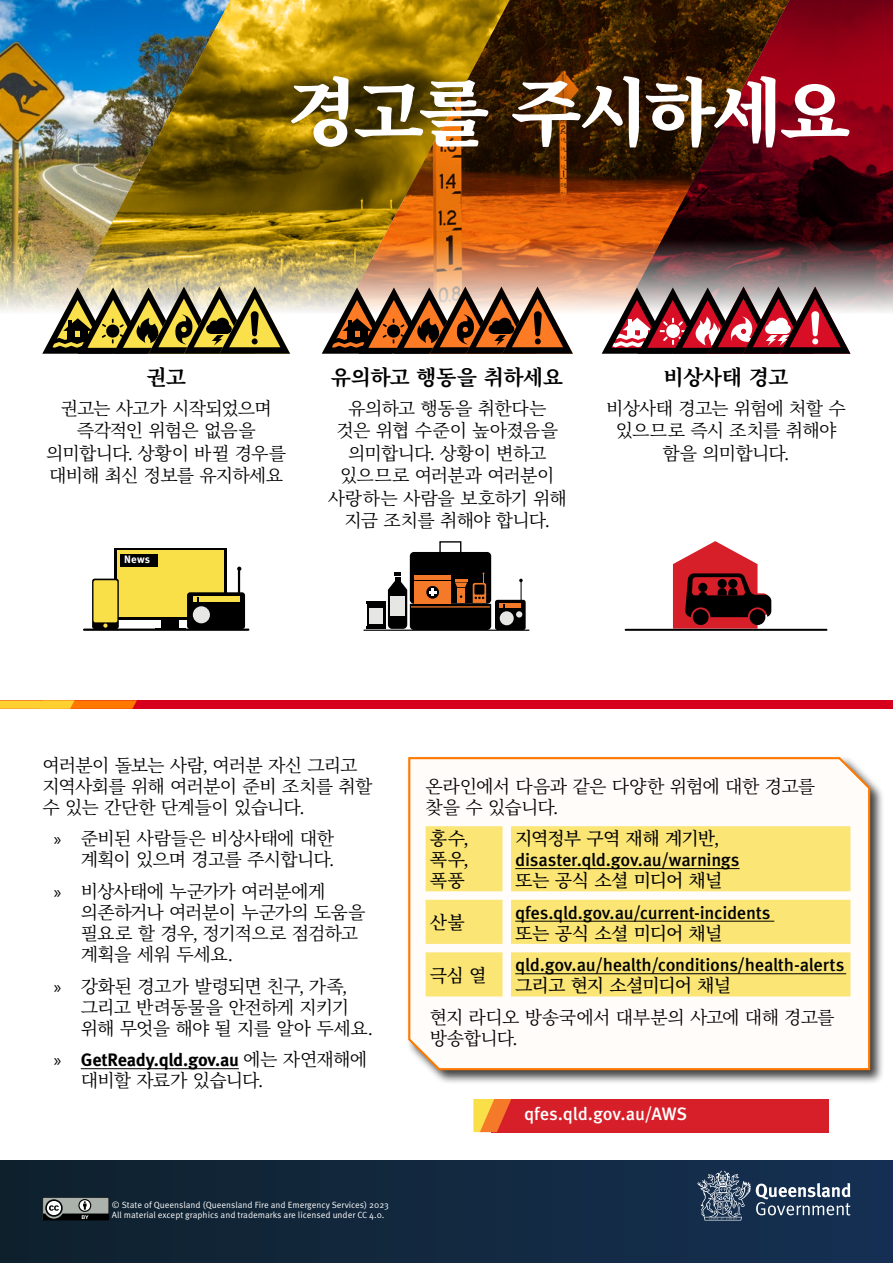
<style>
.page{position:relative;width:893px;height:1263px;background:#fff}
.page>*{position:absolute;margin:0;border:0;box-sizing:border-box;transform-origin:0 0}
.t1{font:800 73.35px "Source Han Serif K";letter-spacing:-.055em;color:#fff}
.t2{font:700 21px "Source Han Serif K";letter-spacing:-.03em;color:#000}
.t3{font:18px/22.5px "Source Han Serif K";letter-spacing:-.04em;color:#000}
.t4{font:500 18px "Meta Pro";letter-spacing:-.015em;color:#000}
.t5{font:500 18px/21px "Source Han Serif K";letter-spacing:-.05em;color:#000;text-align:justify}
.t6{font:700 18px "Meta Pro";letter-spacing:-.015em;color:#000}
.t7{font:500 18px "Meta Pro";letter-spacing:-.005em;color:#fff}
.t8{font:700 10.8px "Meta Pro";color:#fff}
.t9{font:9px/10.5px "Meta Pro";color:#fff}
.s1{font-family:"Myriad Pro"}
.s2{font-family:"Myriad Pro";font-weight:400}
.s3{font-family:"Source Han Serif K";font-weight:400}
</style>
<div class="page">
<img style="left:0;top:0;width:48px;height:240px">
<img style="left:48px;top:0;width:282px;height:240px">
<svg style="left:330px;top:0;width:277px;height:240px;background:#784902"></svg>
<div style="left:0;top:1161px;width:893px;height:102px;background:linear-gradient(to right,#0f212c,#153053)"></div>
<svg style="left:607px;top:0;width:286px;height:240px;background:#580e09"></svg>
<img style="left:0;top:240px;width:893px;height:72px">
<svg style="left:697px;top:1170px;width:153px;height:50px;background:#435771"></svg>
<svg style="left:43px;top:1197px;width:72px;height:29px;background:#586061"></svg>
<svg style="left:42px;top:287px;width:248px;height:67px;background:#8f8657"></svg>
<svg style="left:322px;top:287px;width:251px;height:67px;background:#91684d"></svg>
<svg style="left:602px;top:287px;width:248px;height:67px"></svg>
<div style="left:406px;top:755px;width:479px;height:329px;background:#000;opacity:.75"></div>
<svg style="left:407px;top:756px;width:464px;height:315px"></svg>
<hr style="left:84px;top:628px;width:164px;height:3px;background:#000">
<svg style="left:114px;top:548px;width:112px;height:71px"></svg>
<div style="left:162px;top:603px;width:17px;height:26px;background:#000"></div>
<div style="left:117px;top:551px;width:106px;height:66px;background:#f9e049"></div>
<div style="left:120px;top:554px;width:38px;height:12px;background:#000"></div>
<div style="left:187px;top:592px;width:58px;height:37px;background:#000;border-radius:3px"></div>
<div style="left:193px;top:596px;width:46px;height:6px;background:#f9e049"></div>
<div style="left:193px;top:606px;width:17px;height:17px;background:#e6e6e5;border-radius:50%"></div>
<hr style="left:238px;top:569px;width:2px;height:25px;background:#000">
<svg style="left:237px;top:567px;width:4px;height:4px"></svg>
<svg style="left:92px;top:579px;width:27px;height:50px"></svg>
<div style="left:93px;top:580px;width:24px;height:42px;background:#f9e049;border-radius:2px"></div>
<svg style="left:103px;top:623px;width:5px;height:5px"></svg>
<hr style="left:364px;top:630px;width:165px;height:1px;background:#000">
<div style="left:410px;top:552px;width:81px;height:52px;background:#000;border-radius:4px"></div>
<div style="left:439px;top:541px;width:22px;height:16px;border:1px solid #000"></div>
<div style="left:495px;top:600px;width:31px;height:30px;background:#000;border-radius:3px"></div>
<div style="left:500px;top:603px;width:21px;height:5px;background:#f47a29"></div>
<div style="left:500px;top:611px;width:14px;height:14px;background:#e6e6e5;border-radius:50%"></div>
<svg style="left:516px;top:611px;width:6px;height:6px"></svg>
<svg style="left:519px;top:579px;width:4px;height:21px"></svg>
<svg style="left:367px;top:572px;width:124px;height:58px"></svg>
<hr style="left:367px;top:626px;width:19px;height:3px;background:#000">
<div style="left:369px;top:608px;width:14px;height:15px;background:#e6e6e5"></div>
<svg style="left:673px;top:541px;width:98px;height:88px"></svg>
<div style="left:698px;top:583px;width:9px;height:9px;background:#000;border-radius:50%"></div>
<hr style="left:626px;top:629px;width:200px;height:2px;background:#000">
<hr style="left:81px;top:1068px;width:158px;height:1px;background:#000">
<svg style="left:426px;top:826px;width:424px;height:170px;background:#f9e784"></svg>
<hr style="left:515px;top:868px;width:225px;height:1px;background:#000">
<hr style="left:515px;top:921px;width:259px;height:1px;background:#000">
<hr style="left:515px;top:973px;width:331px;height:1px;background:#000">
<div style="left:492px;top:1099px;width:337px;height:33px;background:#d61f29"></div>
<svg style="left:473px;top:1099px;width:38px;height:33px"></svg>
<div style="left:0;top:700px;width:893px;height:9px;background:#d6001c"></div>
<svg style="left:0;top:700px;width:137px;height:9px"></svg>
<h1 class="t1" style="left:287px;top:71px;width:565px">경고를 주시하세요</h1>
<p class="t2" style="left:146px;top:365px;width:41px">권고</p>
<p class="t2" style="left:331px;top:365px;width:234px">유의하고 행동을 취하세요</p>
<p class="t2" style="left:664px;top:365px;width:126px">비상사태 경고</p>
<p class="t3" style="left:46px;top:397px;width:242px;text-align:center">권고는 사고가 시작되었으며 즉각적인 위험은 없음을 의미합니다. 상황이 바뀔 경우를 대비해 최신 정보를 유지하세요</p>
<p class="t3" style="left:328px;top:397px;width:241px;text-align:center">유의하고 행동을 취한다는<br>것은 위협 수준이 높아졌음을 의미합니다. 상황이 변하고 있으므로 여러분과 여러분이 사랑하는 사람을 보호하기 위해 지금 조치를 취해야 합니다.</p>
<p class="t3" style="left:606px;top:397px;width:241px;text-align:center">비상사태 경고는 위험에 처할 수 있으므로 즉시 조치를 취해야 함을 의미합니다.</p>
<p class="t8" style="left:124px;top:553px;width:27px">News</p>
<p class="t3" style="left:43px;top:755px;width:332px;line-height:21px">여러분이 돌보는 사람, 여러분 자신 그리고 지역사회를 위해 여러분이 준비 조치를 취할 수 있는 간단한 단계들이 있습니다.</p>
<p class="t3" style="left:54px;top:828px;width:283px;line-height:21px;text-align:right"><span class="s1">»</span> 준비된 사람들은 비상사태에 대한 계획이 있으며 경고를 주시합니다.</p>
<p class="t3" style="left:81px;top:881px;width:286px;line-height:21px;text-indent:-27px"><span class="s1">»</span> 비상사태에 누군가가 여러분에게 의존하거나 여러분이 누군가의 도움을 필요로 할 경우, 정기적으로 점검하고 계획을 세워 두세요.</p>
<p class="t3" style="left:81px;top:976px;width:294px;line-height:21px;text-indent:-27px"><span class="s1">»</span> 강화된 경고가 발령되면 친구, 가족, 그리고 반려동물을 안전하게 지키기 위해 무엇을 해야 될 지를 알아 두세요.</p>
<p class="t6" style="left:54px;top:1048px;width:315px"><span class="s2">»</span> GetReady.qld.gov.au <span class="s3">에는 자연재해에</span></p>
<p class="t3" style="left:81px;top:1070px;width:184px">대비할 자료가 있습니다.</p>
<p class="t9" style="left:112px;top:1199px;width:278px">© State of Queensland (Queensland Fire and Emergency Services) 2023<br>All material except graphics and trademarks are licensed under CC 4.0.</p>
<p class="t3" style="left:426px;top:776px;width:391px;line-height:21px">온라인에서 다음과 같은 다양한 위험에 대한 경고를 찾을 수 있습니다.</p>
<p class="t5" style="left:430px;top:828px;width:41px">홍수, 폭우, 폭풍</p>
<p class="t5" style="left:515px;top:828px;width:206px">지역정부 구역 재해 계기반,</p>
<p class="t4" style="left:515px;top:848px;width:226px">disaster.qld.gov.au/warnings</p>
<p class="t5" style="left:515px;top:870px;width:209px">또는 공식 소셜 미디어 채널</p>
<p class="t5" style="left:430px;top:912px;width:36px">산불</p>
<p class="t4" style="left:515px;top:901px;width:257px">qfes.qld.gov.au/current-incidents</p>
<p class="t5" style="left:515px;top:923px;width:209px">또는 공식 소셜 미디어 채널</p>
<p class="t5" style="left:430px;top:965px;width:58px">극심 열</p>
<p class="t4" style="left:515px;top:953px;width:331px">qld.gov.au/health/conditions/health-alerts</p>
<p class="t5" style="left:515px;top:975px;width:217px">그리고 현지 소셜미디어 채널</p>
<p class="t3" style="left:430px;top:1007px;width:406px;line-height:21px">현지 라디오 방송국에서 대부분의 사고에 대해 경고를 방송합니다.</p>
<p class="t7" style="left:524px;top:1100px;width:165px">qfes.qld.gov.au/AWS</p>
</div>
